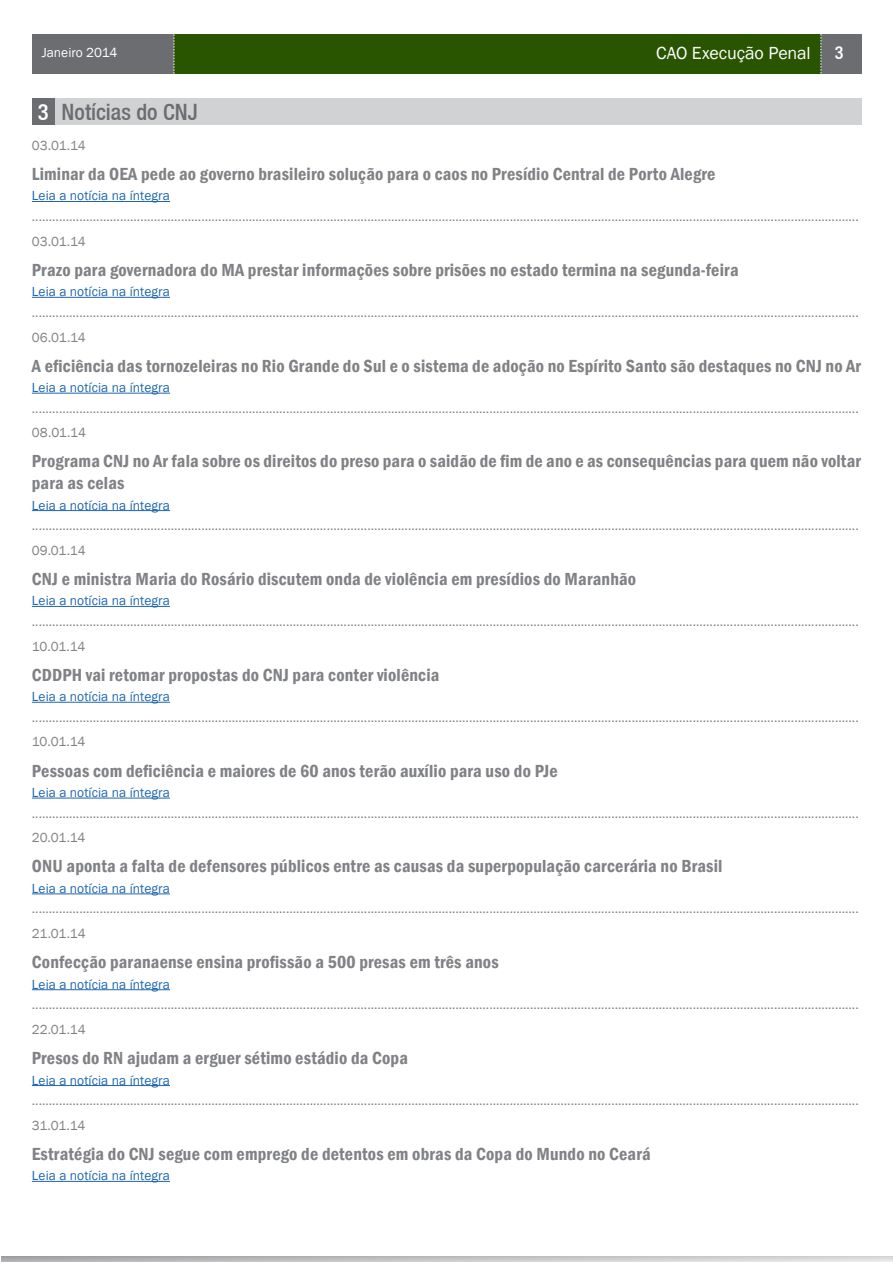
<style>
.page{position:relative;width:893px;height:1263px;background:#fff}
.page>*{position:absolute;margin:0;border:0;box-sizing:border-box;transform-origin:0 0}
.t1{font:500 condensed 22.5px "Helvetica Neue LT";color:#6c6d70}
.caixa_texto_corrido{font:600 condensed 18px/21.6px "Franklin Gothic";letter-spacing:.01em;color:#808285}
.t2{font:18px "Franklin Gothic";letter-spacing:-.01em;color:#fff}
.t3{font:500 condensed 18px "Helvetica Neue LT";color:#fff}
.caixa_texto_corrido-2{font:13.5px "Franklin Gothic";letter-spacing:-.01em;color:#808285}
.caixa_texto_corrido-3{font:13.5px "Franklin Gothic";letter-spacing:.005em;color:#1e66ae}
.t4{font:13.5px "Franklin Gothic";color:#fff}
.s1{color:#fff}
</style>
<div class="page">
<div style="left:32px;top:34px;width:829px;height:40px;background:#295400"></div>
<div style="left:821px;top:34px;width:40px;height:39px;background:#6c6d70"></div>
<svg style="left:820px;top:34px;width:1px;height:39px"></svg>
<div style="left:32px;top:34px;width:141px;height:39px;background:#6c6d70"></div>
<svg style="left:174px;top:34px;width:1px;height:40px"></svg>
<svg style="left:1px;top:1256px;width:891px;height:6px;background:#c3c4c6"></svg>
<hr style="left:32px;top:201px;width:138px;height:1px;background:#1e66ae">
<hr style="left:32px;top:297px;width:138px;height:1px;background:#1e66ae">
<hr style="left:32px;top:393px;width:138px;height:1px;background:#1e66ae">
<hr style="left:32px;top:510px;width:138px;height:1px;background:#1e66ae">
<hr style="left:32px;top:606px;width:138px;height:1px;background:#1e66ae">
<hr style="left:32px;top:702px;width:138px;height:1px;background:#1e66ae">
<hr style="left:32px;top:798px;width:138px;height:1px;background:#1e66ae">
<hr style="left:32px;top:893px;width:138px;height:1px;background:#1e66ae">
<hr style="left:32px;top:989px;width:138px;height:1px;background:#1e66ae">
<hr style="left:32px;top:1085px;width:138px;height:1px;background:#1e66ae">
<hr style="left:32px;top:1181px;width:138px;height:1px;background:#1e66ae">
<div style="left:32px;top:99px;width:829px;height:26px;background:#d1d2d4"></div>
<div style="left:32px;top:99px;width:23px;height:26px;background:#6c6d70"></div>
<p class="t4" style="left:42px;top:44px;width:77px">Janeiro 2014</p>
<h2 class="t2" style="left:656px;top:42px;width:156px">CAO Execução Penal</h2>
<h2 class="t3" style="left:835px;top:42px;width:10px">3</h2>
<p class="t1" style="left:38px;top:99px;width:161px"><span class="s1">3</span> Notícias do CNJ</p>
<p class="caixa_texto_corrido-2" style="left:32px;top:137px;width:55px">03.01.14</p>
<p class="caixa_texto_corrido" style="left:32px;top:163px;width:685px">Liminar da OEA pede ao governo brasileiro solução para o caos no Presídio Central de Porto Alegre</p>
<p class="caixa_texto_corrido-3" style="left:32px;top:188px;width:140px">Leia a notícia na íntegra</p>
<p class="caixa_texto_corrido-2" style="left:32px;top:208px;width:828px">....................................................................................................................................................................................................................................................</p>
<p class="caixa_texto_corrido-2" style="left:32px;top:233px;width:55px">03.01.14</p>
<p class="caixa_texto_corrido" style="left:32px;top:259px;width:708px">Prazo para governadora do MA prestar informações sobre prisões no estado termina na segunda-feira</p>
<p class="caixa_texto_corrido-3" style="left:32px;top:283px;width:140px">Leia a notícia na íntegra</p>
<p class="caixa_texto_corrido-2" style="left:32px;top:304px;width:828px">....................................................................................................................................................................................................................................................</p>
<p class="caixa_texto_corrido-2" style="left:32px;top:329px;width:56px">06.01.14</p>
<p class="caixa_texto_corrido" style="left:32px;top:355px;width:831px">A eficiência das tornozeleiras no Rio Grande do Sul e o sistema de adoção no Espírito Santo são destaques no CNJ no Ar</p>
<p class="caixa_texto_corrido-3" style="left:32px;top:379px;width:140px">Leia a notícia na íntegra</p>
<p class="caixa_texto_corrido-2" style="left:32px;top:400px;width:828px">....................................................................................................................................................................................................................................................</p>
<p class="caixa_texto_corrido-2" style="left:32px;top:424px;width:56px">08.01.14</p>
<p class="caixa_texto_corrido" style="left:32px;top:450px;width:831px">Programa CNJ no Ar fala sobre os direitos do preso para o saidão de fim de ano e as consequências para quem não voltar para as celas</p>
<p class="caixa_texto_corrido-3" style="left:32px;top:497px;width:140px">Leia a notícia na íntegra</p>
<p class="caixa_texto_corrido-2" style="left:32px;top:517px;width:828px">....................................................................................................................................................................................................................................................</p>
<p class="caixa_texto_corrido-2" style="left:32px;top:542px;width:55px">09.01.14</p>
<p class="caixa_texto_corrido" style="left:32px;top:568px;width:606px">CNJ e ministra Maria do Rosário discutem onda de violência em presídios do Maranhão</p>
<p class="caixa_texto_corrido-3" style="left:32px;top:592px;width:140px">Leia a notícia na íntegra</p>
<p class="caixa_texto_corrido-2" style="left:32px;top:613px;width:828px">....................................................................................................................................................................................................................................................</p>
<p class="caixa_texto_corrido-2" style="left:32px;top:638px;width:55px">10.01.14</p>
<p class="caixa_texto_corrido" style="left:32px;top:664px;width:409px">CDDPH vai retomar propostas do CNJ para conter violência</p>
<p class="caixa_texto_corrido-3" style="left:32px;top:688px;width:140px">Leia a notícia na íntegra</p>
<p class="caixa_texto_corrido-2" style="left:32px;top:709px;width:828px">....................................................................................................................................................................................................................................................</p>
<p class="caixa_texto_corrido-2" style="left:32px;top:733px;width:55px">10.01.14</p>
<p class="caixa_texto_corrido" style="left:32px;top:759px;width:527px">Pessoas com deficiência e maiores de 60 anos terão auxílio para uso do PJe</p>
<p class="caixa_texto_corrido-3" style="left:32px;top:784px;width:140px">Leia a notícia na íntegra</p>
<p class="caixa_texto_corrido-2" style="left:32px;top:805px;width:828px">....................................................................................................................................................................................................................................................</p>
<p class="caixa_texto_corrido-2" style="left:32px;top:829px;width:55px">20.01.14</p>
<p class="caixa_texto_corrido" style="left:32px;top:855px;width:692px">ONU aponta a falta de defensores públicos entre as causas da superpopulação carcerária no Brasil</p>
<p class="caixa_texto_corrido-3" style="left:32px;top:880px;width:140px">Leia a notícia na íntegra</p>
<p class="caixa_texto_corrido-2" style="left:32px;top:900px;width:828px">....................................................................................................................................................................................................................................................</p>
<p class="caixa_texto_corrido-2" style="left:32px;top:925px;width:55px">21.01.14</p>
<p class="caixa_texto_corrido" style="left:32px;top:951px;width:468px">Confecção paranaense ensina profissão a 500 presas em três anos</p>
<p class="caixa_texto_corrido-3" style="left:32px;top:976px;width:140px">Leia a notícia na íntegra</p>
<p class="caixa_texto_corrido-2" style="left:32px;top:996px;width:828px">....................................................................................................................................................................................................................................................</p>
<p class="caixa_texto_corrido-2" style="left:32px;top:1021px;width:55px">22.01.14</p>
<p class="caixa_texto_corrido" style="left:32px;top:1047px;width:378px">Presos do RN ajudam a erguer sétimo estádio da Copa</p>
<p class="caixa_texto_corrido-3" style="left:32px;top:1072px;width:140px">Leia a notícia na íntegra</p>
<p class="caixa_texto_corrido-2" style="left:32px;top:1092px;width:828px">....................................................................................................................................................................................................................................................</p>
<p class="caixa_texto_corrido-2" style="left:32px;top:1117px;width:55px">31.01.14</p>
<p class="caixa_texto_corrido" style="left:32px;top:1143px;width:620px">Estratégia do CNJ segue com emprego de detentos em obras da Copa do Mundo no Ceará</p>
<p class="caixa_texto_corrido-3" style="left:32px;top:1167px;width:140px">Leia a notícia na íntegra</p>
</div>
